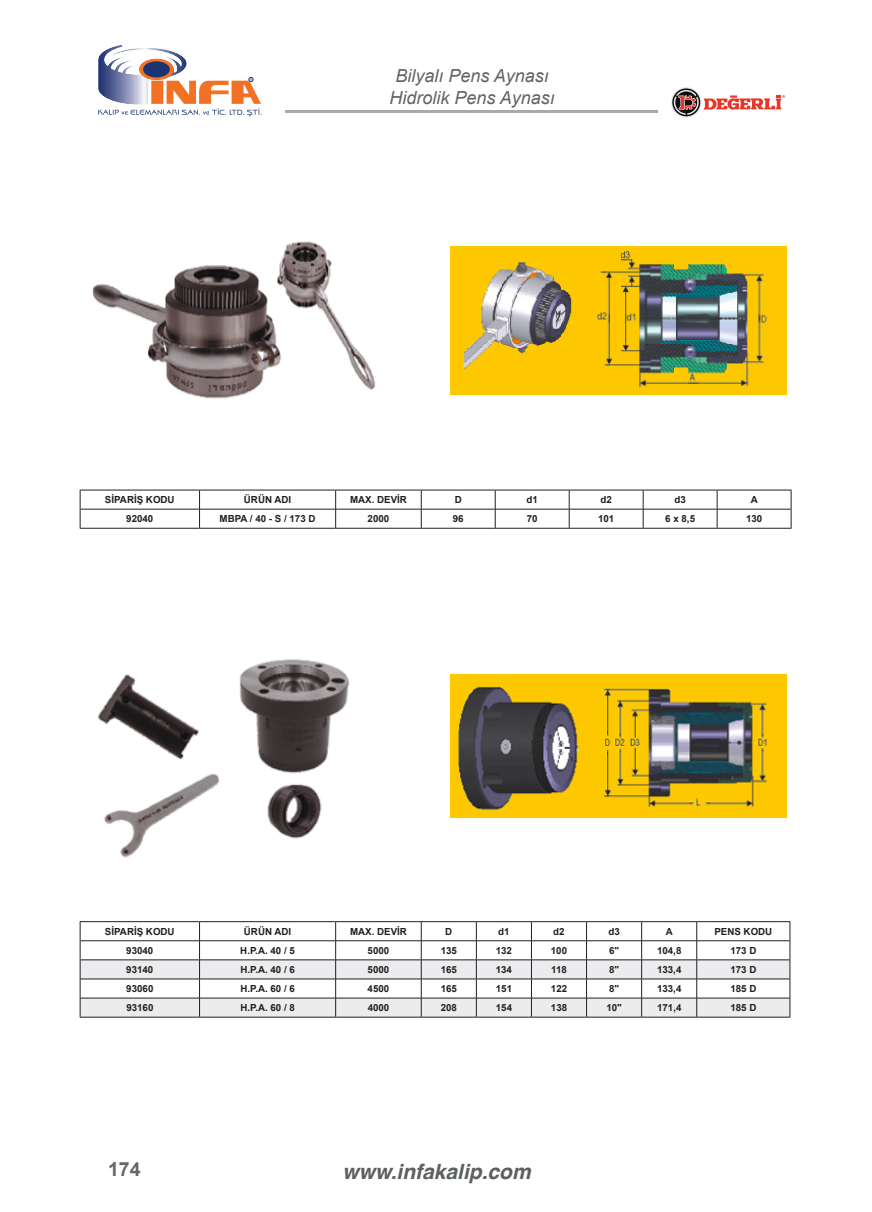
<style>
.page{position:relative;width:872px;height:1212px;background:#fff}
.page>*{position:absolute;margin:0;border:0;box-sizing:border-box;transform-origin:0 0}
.t1{font:italic 700 21px "Helvetica";color:#5c605f}
.t2{font:700 19.5px "Arial";color:#666}
.t3{font:italic 18px/21.6px "Arial";color:#636366;text-align:center}
.t4{font:700 9.75px "Arial";color:#231f20}
</style>
<div class="page">
<hr style="left:285px;top:110px;width:373px;height:3px;background:#a8a9ad">
<svg style="left:671px;top:87px;width:30px;height:31px"></svg>
<div style="left:672px;top:88px;width:28px;height:28px;border:1px solid #0c0c10;border-radius:50%"></div>
<svg style="left:675px;top:91px;width:22px;height:22px"></svg>
<svg style="left:673px;top:93px;width:112px;height:23px"></svg>
<img style="left:92px;top:241px;width:284px;height:158px">
<img style="left:451px;top:247px;width:335px;height:148px">
<img style="left:451px;top:674px;width:335px;height:144px">
<img style="left:98px;top:659px;width:252px;height:180px">
<img style="left:98px;top:768px;width:127px;height:90px">
<hr style="left:80px;top:490px;width:119px;height:1px;background:#231f20">
<hr style="left:199px;top:490px;width:137px;height:1px;background:#231f20">
<hr style="left:336px;top:490px;width:85px;height:1px;background:#231f20">
<hr style="left:421px;top:490px;width:74px;height:1px;background:#231f20">
<hr style="left:495px;top:490px;width:74px;height:1px;background:#231f20">
<hr style="left:569px;top:490px;width:74px;height:1px;background:#231f20">
<hr style="left:643px;top:490px;width:74px;height:1px;background:#231f20">
<hr style="left:717px;top:490px;width:74px;height:1px;background:#231f20">
<svg style="left:80px;top:490px;width:1px;height:38px"></svg>
<svg style="left:790px;top:490px;width:1px;height:38px"></svg>
<hr style="left:80px;top:528px;width:119px;height:1px;background:#231f20">
<hr style="left:199px;top:528px;width:137px;height:1px;background:#231f20">
<hr style="left:336px;top:528px;width:85px;height:1px;background:#231f20">
<hr style="left:421px;top:528px;width:74px;height:1px;background:#231f20">
<hr style="left:495px;top:528px;width:74px;height:1px;background:#231f20">
<hr style="left:569px;top:528px;width:74px;height:1px;background:#231f20">
<hr style="left:643px;top:528px;width:74px;height:1px;background:#231f20">
<hr style="left:717px;top:528px;width:74px;height:1px;background:#231f20">
<hr style="left:80px;top:509px;width:119px;height:1px;background:#231f20">
<hr style="left:199px;top:509px;width:137px;height:1px;background:#231f20">
<svg style="left:199px;top:490px;width:1px;height:38px"></svg>
<hr style="left:336px;top:509px;width:85px;height:1px;background:#231f20">
<svg style="left:335px;top:490px;width:1px;height:38px"></svg>
<hr style="left:421px;top:509px;width:74px;height:1px;background:#231f20">
<svg style="left:421px;top:490px;width:1px;height:38px"></svg>
<hr style="left:495px;top:509px;width:74px;height:1px;background:#231f20">
<svg style="left:495px;top:490px;width:1px;height:38px"></svg>
<hr style="left:569px;top:509px;width:74px;height:1px;background:#231f20">
<svg style="left:569px;top:490px;width:1px;height:38px"></svg>
<hr style="left:643px;top:509px;width:74px;height:1px;background:#231f20">
<svg style="left:643px;top:490px;width:1px;height:38px"></svg>
<hr style="left:717px;top:509px;width:73px;height:1px;background:#231f20">
<svg style="left:717px;top:490px;width:1px;height:38px"></svg>
<hr style="left:80px;top:921px;width:119px;height:1px;background:#231f20">
<hr style="left:199px;top:921px;width:137px;height:1px;background:#231f20">
<hr style="left:336px;top:921px;width:85px;height:1px;background:#231f20">
<hr style="left:421px;top:921px;width:55px;height:1px;background:#231f20">
<hr style="left:476px;top:921px;width:55px;height:1px;background:#231f20">
<hr style="left:531px;top:921px;width:55px;height:1px;background:#231f20">
<hr style="left:586px;top:921px;width:55px;height:1px;background:#231f20">
<hr style="left:641px;top:921px;width:55px;height:1px;background:#231f20">
<hr style="left:696px;top:921px;width:94px;height:1px;background:#231f20">
<hr style="left:80px;top:1017px;width:119px;height:1px;background:#231f20">
<hr style="left:199px;top:1017px;width:137px;height:1px;background:#231f20">
<hr style="left:336px;top:1017px;width:85px;height:1px;background:#231f20">
<hr style="left:421px;top:1017px;width:55px;height:1px;background:#231f20">
<hr style="left:476px;top:1017px;width:55px;height:1px;background:#231f20">
<hr style="left:531px;top:1017px;width:55px;height:1px;background:#231f20">
<hr style="left:586px;top:1017px;width:55px;height:1px;background:#231f20">
<hr style="left:641px;top:1017px;width:55px;height:1px;background:#231f20">
<hr style="left:696px;top:1017px;width:94px;height:1px;background:#231f20">
<svg style="left:80px;top:922px;width:710px;height:95px"></svg>
<svg style="left:98px;top:45px;width:164px;height:72px"></svg>
<h3 class="t3" style="left:389px;top:65px;width:167px">Bilyalı Pens Aynası<br>Hidrolik Pens Aynası</h3>
<p class="t4" style="left:105px;top:493px;width:71px">SİPARİŞ KODU</p>
<p class="t4" style="left:244px;top:496px;width:49px">ÜRÜN ADI</p>
<p class="t4" style="left:350px;top:493px;width:58px">MAX. DEVİR</p>
<p class="t4" style="left:455px;top:496px;width:9px">D</p>
<p class="t4" style="left:526px;top:496px;width:13px">d1</p>
<p class="t4" style="left:600px;top:496px;width:13px">d2</p>
<p class="t4" style="left:674px;top:496px;width:13px">d3</p>
<p class="t4" style="left:751px;top:496px;width:9px">A</p>
<p class="t4" style="left:126px;top:515px;width:29px">92040</p>
<p class="t4" style="left:220px;top:515px;width:97px">MBPA / 40 - S / 173 D</p>
<p class="t4" style="left:367px;top:515px;width:23px">2000</p>
<p class="t4" style="left:453px;top:515px;width:12px">96</p>
<p class="t4" style="left:527px;top:515px;width:12px">70</p>
<p class="t4" style="left:598px;top:515px;width:18px">101</p>
<p class="t4" style="left:665px;top:512px;width:31px">6 x 8,5</p>
<p class="t4" style="left:746px;top:515px;width:18px">130</p>
<p class="t4" style="left:105px;top:924px;width:71px">SİPARİŞ KODU</p>
<p class="t4" style="left:244px;top:928px;width:49px">ÜRÜN ADI</p>
<p class="t4" style="left:350px;top:924px;width:58px">MAX. DEVİR</p>
<p class="t4" style="left:445px;top:928px;width:9px">D</p>
<p class="t4" style="left:498px;top:928px;width:13px">d1</p>
<p class="t4" style="left:553px;top:928px;width:13px">d2</p>
<p class="t4" style="left:608px;top:928px;width:13px">d3</p>
<p class="t4" style="left:666px;top:928px;width:9px">A</p>
<p class="t4" style="left:714px;top:924px;width:59px">PENS KODU</p>
<p class="t4" style="left:126px;top:947px;width:29px">93040</p>
<p class="t4" style="left:240px;top:947px;width:56px">H.P.A. 40 / 5</p>
<p class="t4" style="left:367px;top:947px;width:23px">5000</p>
<p class="t4" style="left:441px;top:947px;width:18px">135</p>
<p class="t4" style="left:496px;top:947px;width:18px">132</p>
<p class="t4" style="left:551px;top:947px;width:18px">100</p>
<p class="t4" style="left:609px;top:947px;width:12px">6"</p>
<p class="t4" style="left:657px;top:943px;width:26px">104,8</p>
<p class="t4" style="left:730px;top:947px;width:28px">173 D</p>
<p class="t4" style="left:126px;top:966px;width:29px">93140</p>
<p class="t4" style="left:240px;top:966px;width:56px">H.P.A. 40 / 6</p>
<p class="t4" style="left:368px;top:966px;width:23px">5000</p>
<p class="t4" style="left:441px;top:966px;width:18px">165</p>
<p class="t4" style="left:496px;top:966px;width:18px">134</p>
<p class="t4" style="left:551px;top:966px;width:17px">118</p>
<p class="t4" style="left:609px;top:966px;width:12px">8"</p>
<p class="t4" style="left:657px;top:963px;width:26px">133,4</p>
<p class="t4" style="left:730px;top:966px;width:28px">173 D</p>
<p class="t4" style="left:126px;top:985px;width:29px">93060</p>
<p class="t4" style="left:240px;top:985px;width:56px">H.P.A. 60 / 6</p>
<p class="t4" style="left:368px;top:985px;width:23px">4500</p>
<p class="t4" style="left:441px;top:985px;width:18px">165</p>
<p class="t4" style="left:496px;top:985px;width:18px">151</p>
<p class="t4" style="left:551px;top:985px;width:18px">122</p>
<p class="t4" style="left:609px;top:985px;width:12px">8"</p>
<p class="t4" style="left:657px;top:982px;width:26px">133,4</p>
<p class="t4" style="left:730px;top:985px;width:28px">185 D</p>
<p class="t4" style="left:126px;top:1004px;width:29px">93160</p>
<p class="t4" style="left:240px;top:1004px;width:56px">H.P.A. 60 / 8</p>
<p class="t4" style="left:368px;top:1004px;width:23px">4000</p>
<p class="t4" style="left:441px;top:1004px;width:18px">208</p>
<p class="t4" style="left:496px;top:1004px;width:18px">154</p>
<p class="t4" style="left:551px;top:1004px;width:18px">138</p>
<p class="t4" style="left:606px;top:1004px;width:17px">10"</p>
<p class="t4" style="left:657px;top:1001px;width:26px">171,4</p>
<p class="t4" style="left:730px;top:1004px;width:28px">185 D</p>
<h2 class="t2" style="left:108px;top:1156px;width:34px">174</h2>
<h1 class="t1" style="left:342px;top:1163px;width:190px">www.infakalip.com</h1>
</div>
